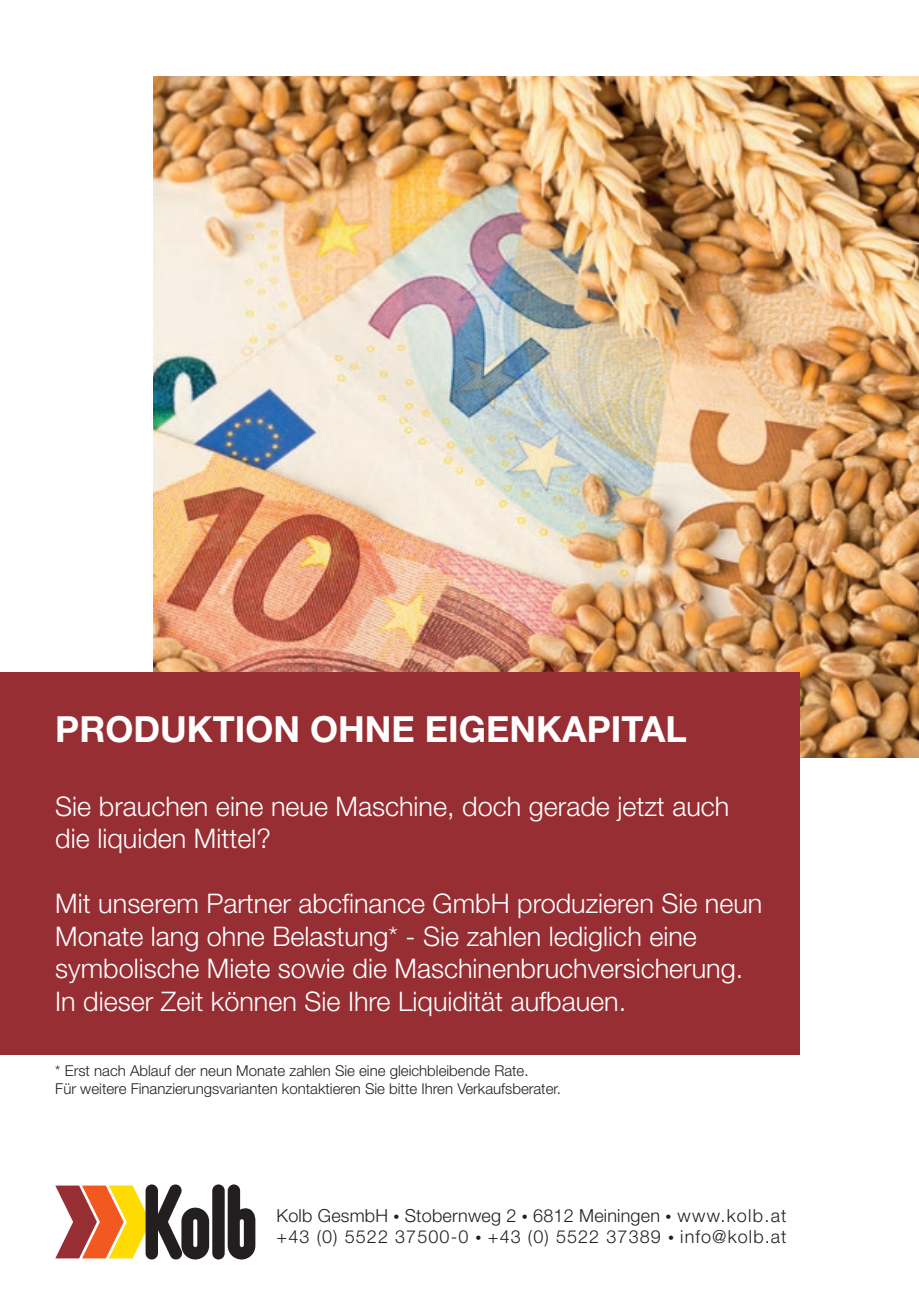
<style>
.page{position:relative;width:919px;height:1289px;background:#fff}
.page>*{position:absolute;margin:0;border:0;box-sizing:border-box;transform-origin:0 0}
.t1{font:700 36px "Helvetica Neue LT Std";color:#fff}
.t2{font:300 27px/32.4px "Helvetica Neue LT Std";color:#fff}
.t3{font:300 18px/21px "Helvetica Neue LT Std";letter-spacing:.06em;color:#231f20}
.t4{font:300 15px/18px "Helvetica Neue LT Std";color:#231f20}
.s1{font-size:12px}
</style>
<div class="page">
<img style="left:153px;top:77px;width:765px;height:680px">
<div style="left:0;top:672px;width:799px;height:382px;background:#962e33"></div>
<div style="left:212px;top:1184px;width:13px;height:75px;background:#231f20;border-radius:6px"></div>
<svg style="left:55px;top:1184px;width:154px;height:75px"></svg>
<svg style="left:228px;top:1184px;width:27px;height:75px"></svg>
<h1 class="t1" style="left:55px;top:706px;width:633px">PRODUKTION OHNE EIGENKAPITAL</h1>
<p class="t2" style="left:55px;top:789px;width:675px">Sie brauchen eine neue Maschine, doch gerade jetzt auch die liquiden Mittel?</p>
<p class="t2" style="left:55px;top:887px;width:708px">Mit unserem Partner abcfinance GmbH produzieren Sie neun Monate lang ohne Belastung* - Sie zahlen lediglich eine symbolische Miete sowie die Maschinenbruchversicherung.<br>In dieser Zeit können Sie Ihre Liquidität aufbauen.</p>
<p class="t4" style="left:55px;top:1061px;width:507px">* Erst nach Ablauf der neun Monate zahlen Sie eine gleichbleibende Rate.<br>Für weitere Finanzierungsvarianten kontaktieren Sie bitte Ihren Verkaufsberater.</p>
<p class="t3" style="left:276px;top:1204px;width:511px">Kolb GesmbH <span class="s1">•</span> Stobernweg 2 <span class="s1">•</span> 6812 Meiningen <span class="s1">•</span> www.kolb.at +43 (0) 5522 37500-0 <span class="s1">•</span> +43 (0) 5522 37389 <span class="s1">•</span> info@kolb.at</p>
</div>
